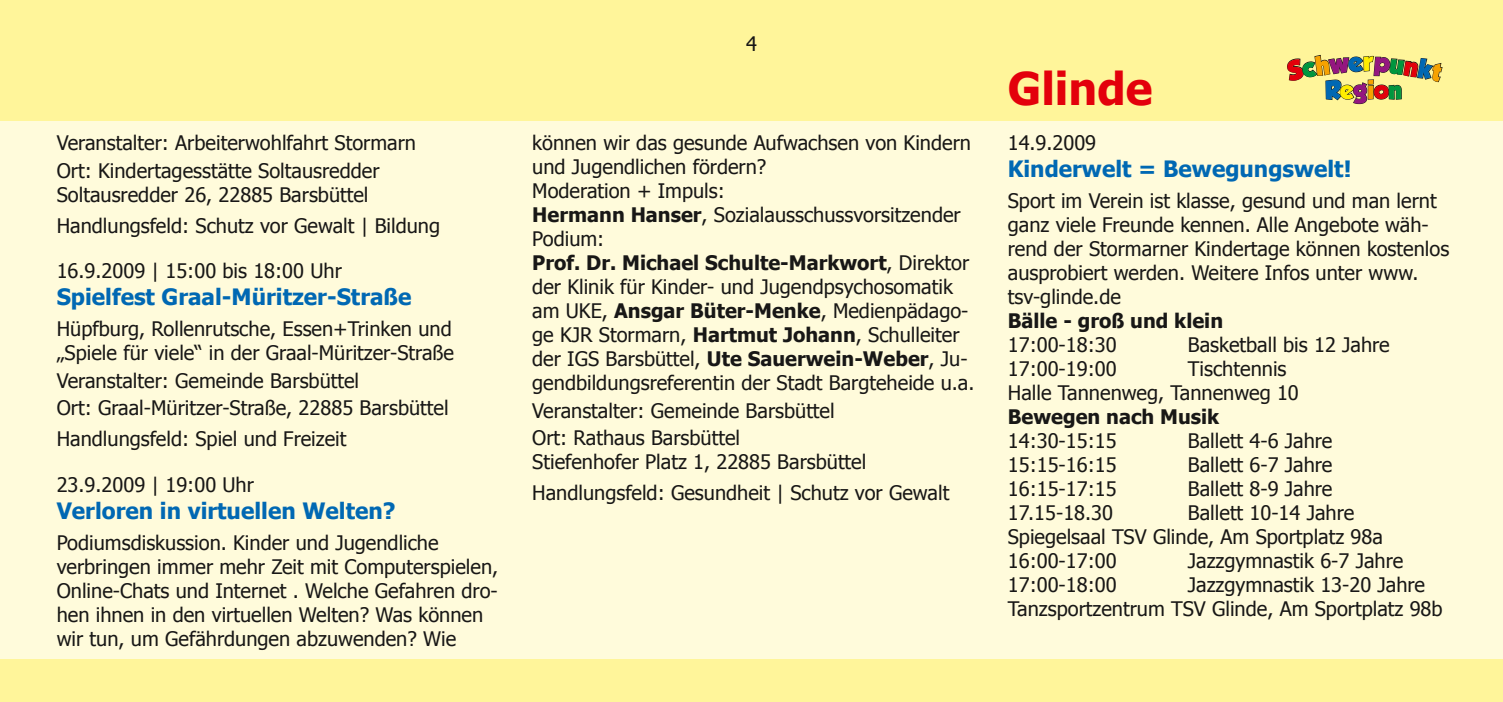
<style>
.page{position:relative;width:1503px;height:702px;background:#fff}
.page>*{position:absolute;margin:0;border:0;box-sizing:border-box;transform-origin:0 0}
.t1{font:700 45px "Tahoma";color:#e3000b}
.t2{font:23px "GROBOLD";color:#0068b3}
.t3{font:700 22.5px "Tahoma";color:#0068b3}
.t4{font:20px/24px "Tahoma";color:#181716}
.t5{font:700 20px "Tahoma";color:#181716}
.s1{font-weight:700}
.s2{color:#ffed00}
.s3{color:#941680}
.s4{color:#f6a200}
.s5{color:#e3000b}
.s6{color:#00963e}
</style>
<div class="page">
<div style="left:0;top:0;width:1502px;height:702px;background:#fffbdb"></div>
<div style="left:0;top:0;width:1502px;height:120px;background:#fff59a"></div>
<div style="left:0;top:659px;width:1502px;height:43px;background:#fff59a"></div>
<svg style="left:1287px;top:55px;width:156px;height:50px"></svg>
<p class="t4" style="left:57px;top:128px;width:361px;line-height:27.5px">Veranstalter: Arbeiterwohlfahrt Stormarn<br>Ort: Kindertagesstätte Soltausredder</p>
<p class="t4" style="left:57px;top:178px;width:385px;line-height:31px">Soltausredder 26, 22885 Barsbüttel<br>Handlungsfeld: Schutz vor Gewalt | Bildung</p>
<p class="t4" style="left:57px;top:258px;width:287px">16.9.2009 | 15:00 bis 18:00 Uhr</p>
<p class="t3" style="left:57px;top:281px;width:356px">Spielfest Graal-Müritzer-Straße</p>
<p class="t4" style="left:57px;top:316px;width:399px">Hüpfburg, Rollenrutsche, Essen+Trinken und „Spiele für viele“ in der Graal-Müritzer-Straße</p>
<p class="t4" style="left:57px;top:365px;width:393px;line-height:27.5px">Veranstalter: Gemeinde Barsbüttel<br>Ort: Graal-Müritzer-Straße, 22885 Barsbüttel</p>
<p class="t4" style="left:57px;top:426px;width:291px">Handlungsfeld: Spiel und Freizeit</p>
<p class="t4" style="left:57px;top:471px;width:199px">23.9.2009 | 19:00 Uhr</p>
<p class="t3" style="left:57px;top:494px;width:340px">Verloren in virtuellen Welten?</p>
<p class="t4" style="left:57px;top:529px;width:443px">Podiumsdiskussion. Kinder und Jugendliche verbringen immer mehr Zeit mit Computerspielen, Online-Chats und Internet . Welche Gefahren dro&shy;hen ihnen in den virtuellen Welten? Was können wir tun, um Gefährdungen abzuwenden? Wie</p>
<p class="t4" style="left:746px;top:30px;width:12px">4</p>
<p class="t4" style="left:532px;top:130px;width:444px">können wir das gesunde Aufwachsen von Kindern und Jugendlichen fördern?<br>Moderation + Impuls:<br><span class="s1">Hermann Hanser</span>, Sozialausschussvorsitzender Podium:<br><span class="s1">Prof. Dr. Michael Schulte-Markwort</span>, Direktor der Klinik für Kinder- und Jugendpsychosomatik am UKE, <span class="s1">Ansgar Büter-Menke</span>, Medienpädago&shy;ge KJR Stormarn, <span class="s1">Hartmut Johann</span>, Schulleiter der IGS Barsbüttel, <span class="s1">Ute Sauerwein-Weber</span>, Ju&shy;gendbildungsreferentin der Stadt Bargteheide u.a.</p>
<p class="t4" style="left:532px;top:395px;width:304px;line-height:27.5px">Veranstalter: Gemeinde Barsbüttel<br>Ort: Rathaus Barsbüttel</p>
<p class="t4" style="left:532px;top:445px;width:418px;line-height:31px">Stiefenhofer Platz 1, 22885 Barsbüttel<br>Handlungsfeld: Gesundheit | Schutz vor Gewalt</p>
<h1 class="t1" style="left:1007px;top:57px;width:146px">Glinde</h1>
<p class="t2" style="left:1325px;top:76px;width:78px">R<span class="s2">e</span><span class="s3">g</span><span class="s4">i</span><span class="s5">o</span><span class="s6">n</span></p>
<p class="t4" style="left:1007px;top:130px;width:90px">14.9.2009</p>
<p class="t3" style="left:1007px;top:153px;width:345px">Kinderwelt = Bewegungswelt!</p>
<p class="t4" style="left:1007px;top:188px;width:443px">Sport im Verein ist klasse, gesund und man lernt ganz viele Freunde kennen. Alle Angebote wäh&shy;rend der Stormarner Kindertage können kostenlos ausprobiert werden. Weitere Infos unter www. tsv-glinde.de</p>
<p class="t5" style="left:1007px;top:307px;width:217px">Bälle - groß und klein</p>
<p class="t4" style="left:1007px;top:332px;width:110px">17:00-18:30</p>
<p class="t4" style="left:1187px;top:332px;width:203px">Basketball bis 12 Jahre</p>
<p class="t4" style="left:1007px;top:356px;width:110px">17:00-19:00</p>
<p class="t4" style="left:1007px;top:356px;width:292px;text-indent:180px">Tischtennis<br>Halle Tannenweg, Tannenweg 10</p>
<p class="t5" style="left:1007px;top:403px;width:213px">Bewegen nach Musik</p>
<p class="t4" style="left:1007px;top:428px;width:110px">14:30-15:15</p>
<p class="t4" style="left:1187px;top:428px;width:146px">Ballett 4-6 Jahre</p>
<p class="t4" style="left:1007px;top:452px;width:110px">15:15-16:15</p>
<p class="t4" style="left:1187px;top:452px;width:146px">Ballett 6-7 Jahre</p>
<p class="t4" style="left:1007px;top:476px;width:110px">16:15-17:15</p>
<p class="t4" style="left:1187px;top:476px;width:146px">Ballett 8-9 Jahre</p>
<p class="t4" style="left:1007px;top:500px;width:107px">17.15-18.30</p>
<p class="t4" style="left:1007px;top:500px;width:376px;text-indent:180px">Ballett 10-14 Jahre<br>Spiegelsaal TSV Glinde, Am Sportplatz 98a<br>16:00-17:00</p>
<p class="t4" style="left:1187px;top:548px;width:217px">Jazzgymnastik 6-7 Jahre</p>
<p class="t4" style="left:1007px;top:572px;width:436px;text-indent:180px">Jazzgymnastik 13-20 Jahre<br>Tanzsportzentrum TSV Glinde, Am Sportplatz 98b</p>
<p class="t4" style="left:1007px;top:572px;width:110px">17:00-18:00</p>
</div>
